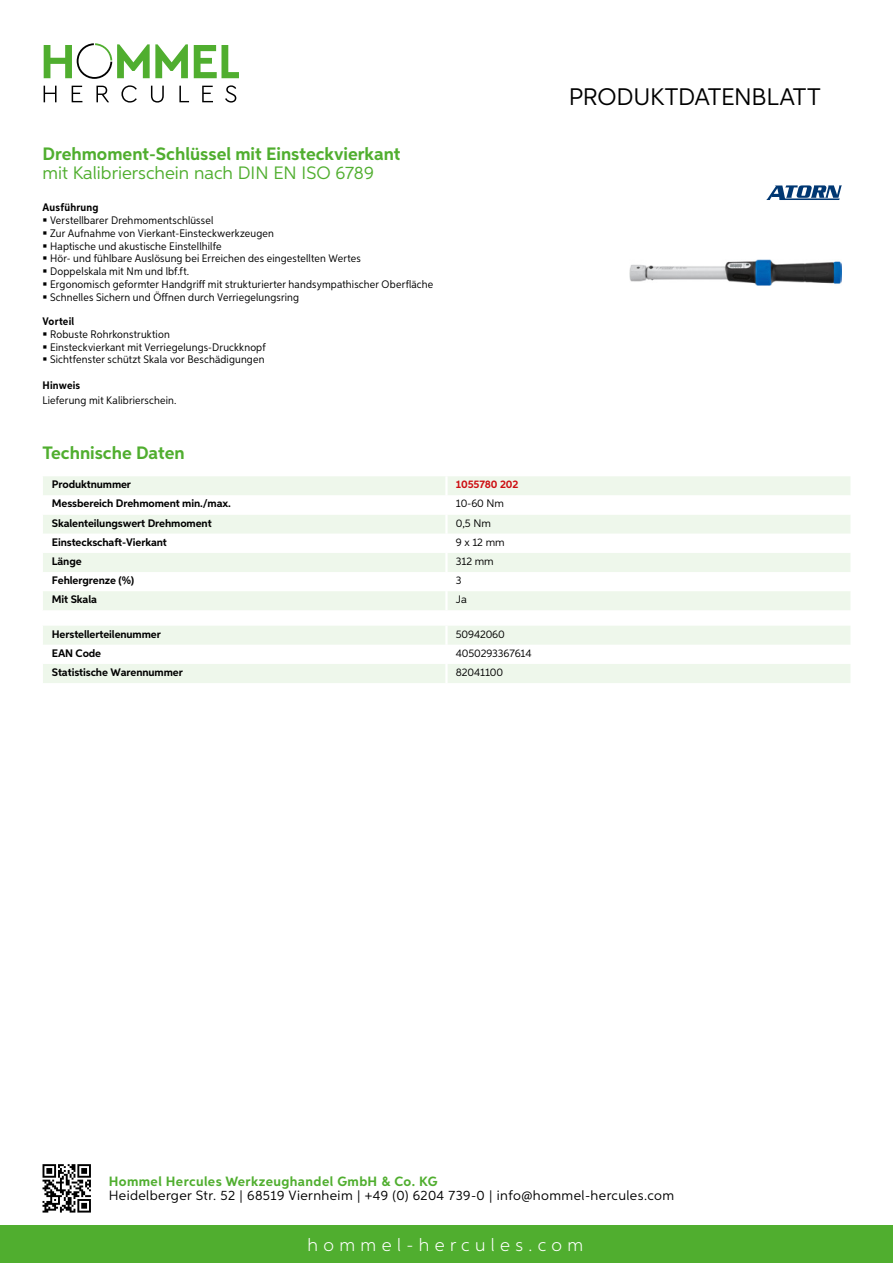
<style>
.page{position:relative;width:893px;height:1263px;background:#fff}
.page>*{position:absolute;margin:0;border:0;box-sizing:border-box;transform-origin:0 0}
.t1{font:24px "Aspira";letter-spacing:-.01em;color:#000}
.t2{font:700 18px "Aspira";color:#50ae2f}
.t3{font:18px "Aspira";color:#50ae2f}
.t4{font:300 18px "Aspira";letter-spacing:.3em;color:#fff}
.t5{font:13.5px "Aspira";letter-spacing:.03em;color:#000}
.t6{font:700 13.5px "Aspira";letter-spacing:.03em;color:#50ae2f}
.t7{font:10.95px/12.8px "Aspira Nar";letter-spacing:.015em;color:#000}
.t8{font:700 10.95px "Aspira";letter-spacing:-.01em;color:#000}
.t9{font:10.95px "Aspira";letter-spacing:-.01em;color:#000}
.t10{font:700 10.95px "Aspira Nar";letter-spacing:.02em;color:#000}
.t11{font:700 10.95px "Aspira";letter-spacing:-.01em;color:#cd1013}
</style>
<div class="page">
<div style="left:0;top:1226px;width:893px;height:37px;background:#50ae2f"></div>
<svg style="left:43px;top:1164px;width:48px;height:48px"></svg>
<svg style="left:194px;top:45px;width:45px;height:33px"></svg>
<svg style="left:44px;top:43px;width:144px;height:36px"></svg>
<svg style="left:44px;top:86px;width:13px;height:16px"></svg>
<svg style="left:72px;top:86px;width:10px;height:16px"></svg>
<svg style="left:96px;top:86px;width:13px;height:16px"></svg>
<svg style="left:121px;top:85px;width:16px;height:18px"></svg>
<svg style="left:151px;top:86px;width:13px;height:17px"></svg>
<svg style="left:179px;top:86px;width:10px;height:16px"></svg>
<svg style="left:202px;top:86px;width:11px;height:16px"></svg>
<svg style="left:225px;top:85px;width:11px;height:18px"></svg>
<div style="left:43px;top:476px;width:807px;height:134px;background:#eef7eb"></div>
<svg style="left:43px;top:495px;width:807px;height:96px"></svg>
<hr style="left:445px;top:476px;width:3px;height:19px;background:#fff">
<hr style="left:445px;top:495px;width:3px;height:20px;background:#fff">
<hr style="left:445px;top:515px;width:3px;height:19px;background:#fff">
<hr style="left:445px;top:534px;width:3px;height:19px;background:#fff">
<hr style="left:445px;top:553px;width:3px;height:19px;background:#fff">
<hr style="left:445px;top:572px;width:3px;height:19px;background:#fff">
<hr style="left:445px;top:591px;width:3px;height:19px;background:#fff">
<svg style="left:43px;top:626px;width:807px;height:57px"></svg>
<hr style="left:445px;top:664px;width:3px;height:19px;background:#fff">
<img style="left:629px;top:259px;width:213px;height:26px">
<svg style="left:766px;top:185px;width:76px;height:15px"></svg>
<h2 class="t2" style="left:43px;top:142px;width:360px">Drehmoment-Schlüssel mit Einsteckvierkant</h2>
<h2 class="t3" style="left:43px;top:162px;width:333px">mit Kalibrierschein nach DIN EN ISO 6789</h2>
<p class="t10" style="left:43px;top:201px;width:58px">Ausführung</p>
<p class="t7" style="left:50px;top:214px;width:385px">Verstellbarer Drehmomentschlüssel<br>Zur Aufnahme von Vierkant-Einsteckwerkzeugen<br>Haptische und akustische Einstellhilfe<br>Hör- und fühlbare Auslösung bei Erreichen des eingestellten Wertes<br>Doppelskala mit Nm und lbf.ft.<br>Ergonomisch geformter Handgriff mit strukturierter handsympathischer Oberfläche Schnelles Sichern und Öffnen durch Verriegelungsring</p>
<p class="t10" style="left:43px;top:315px;width:33px">Vorteil</p>
<p class="t7" style="left:50px;top:327px;width:217px">Robuste Rohrkonstruktion<br>Einsteckvierkant mit Verriegelungs-Druckknopf<br>Sichtfenster schützt Skala vor Beschädigungen</p>
<p class="t10" style="left:43px;top:378px;width:39px">Hinweis</p>
<p class="t7" style="left:43px;top:393px;width:135px">Lieferung mit Kalibrierschein.</p>
<h2 class="t2" style="left:43px;top:442px;width:144px">Technische Daten</h2>
<p class="t8" style="left:52px;top:478px;width:81px">Produktnummer</p>
<p class="t11" style="left:456px;top:478px;width:64px">1055780 202</p>
<p class="t8" style="left:52px;top:497px;width:181px">Messbereich Drehmoment min./max.</p>
<p class="t9" style="left:456px;top:497px;width:50px">10-60 N m</p>
<p class="t8" style="left:52px;top:516px;width:161px">Skalenteilungswert Drehmoment</p>
<p class="t9" style="left:456px;top:516px;width:37px">0,5 N m</p>
<p class="t8" style="left:52px;top:535px;width:117px">Einsteckschaft-Vierkant</p>
<p class="t9" style="left:456px;top:535px;width:50px">9 x 12 mm</p>
<p class="t8" style="left:52px;top:554px;width:31px">Länge</p>
<p class="t9" style="left:456px;top:554px;width:39px">312 mm</p>
<p class="t8" style="left:52px;top:573px;width:84px">Fehlergrenze (%)</p>
<p class="t9" style="left:456px;top:573px;width:7px">3</p>
<p class="t8" style="left:52px;top:592px;width:47px">Mit Skala</p>
<p class="t9" style="left:456px;top:593px;width:13px">Ja</p>
<p class="t8" style="left:52px;top:627px;width:111px">Herstellerteilenummer</p>
<p class="t9" style="left:456px;top:627px;width:51px">50942060</p>
<p class="t8" style="left:52px;top:646px;width:51px">EAN Code</p>
<p class="t9" style="left:456px;top:646px;width:77px">4050293367614</p>
<p class="t8" style="left:52px;top:665px;width:132px">Statistische Warennummer</p>
<p class="t9" style="left:456px;top:665px;width:49px">82041100</p>
<h1 class="t1" style="left:569px;top:82px;width:253px">Produktdatenblatt</h1>
<p class="t6" style="left:109px;top:1172px;width:330px">Hommel Hercules Werkzeughandel GmbH &amp; Co. KG</p>
<p class="t5" style="left:109px;top:1187px;width:567px">Heidelberger Str. 52 | 68519 Viernheim | +49 (0) 6204 739-0 | info@hommel-hercules.com</p>
<h2 class="t4" style="left:307px;top:1234px;width:277px">hommel-hercules.com</h2>
</div>
